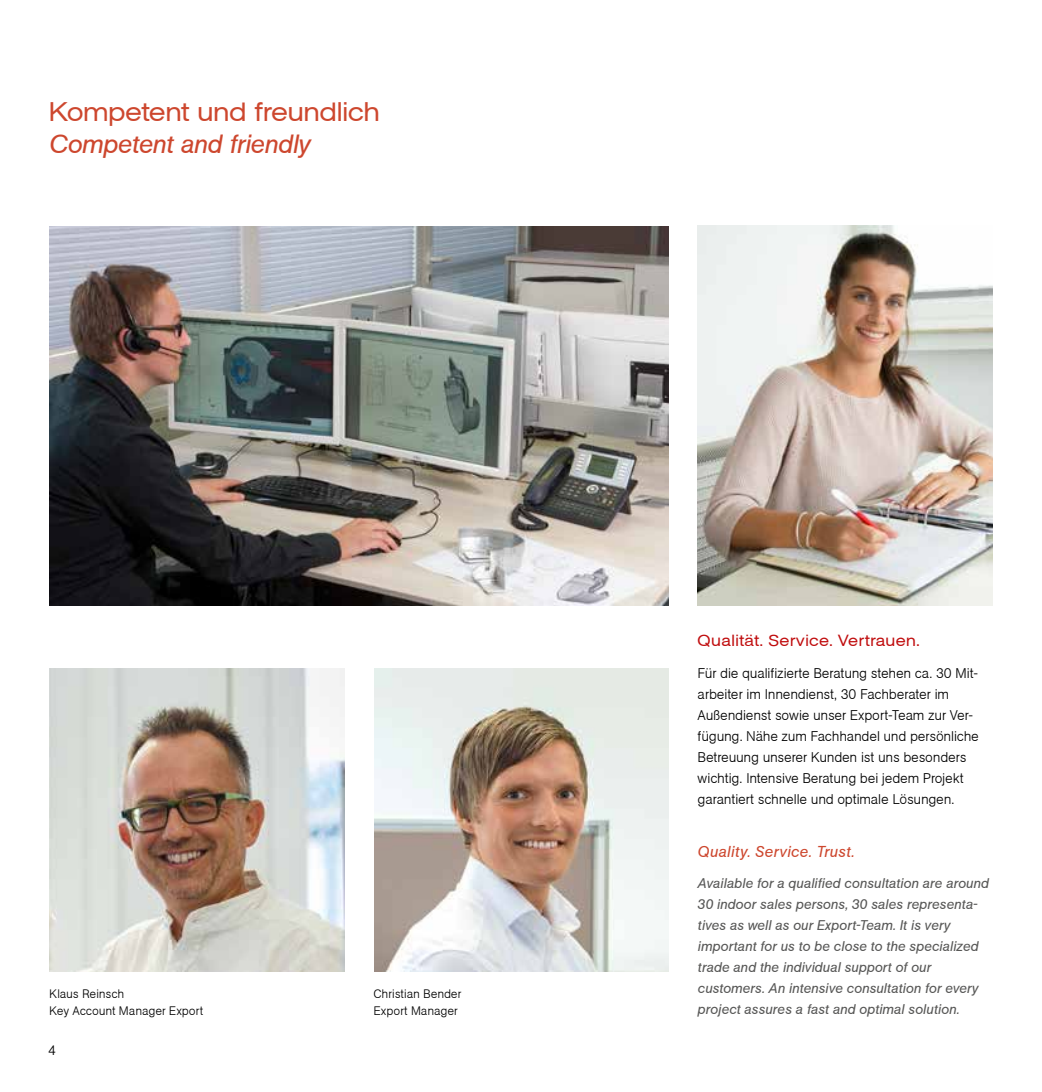
<style>
.page{position:relative;width:1042px;height:1092px;background:#fff}
.page>*{position:absolute;margin:0;border:0;box-sizing:border-box;transform-origin:0 0}
.t1{font:26.25px "Agba Extended Normal";color:#cd472e}
.t2{font:italic 26.25px "Agba";letter-spacing:-.005em;color:#cd472e}
.t3{font:15.75px "Agba Extended Normal";letter-spacing:.035em;color:#c00d0e}
.t4{font:italic 15.75px "Agba";letter-spacing:.03em;color:#cd472e}
.t5{font:700 14px/21px "Agba Small";letter-spacing:.01em;color:#000}
.t6{font:italic 14px/21px "Agba";letter-spacing:.015em;color:#575756}
.t7{font:700 12.25px/17.5px "Agba Small";letter-spacing:.02em;color:#000}
</style>
<div class="page">
<img style="left:374px;top:668px;width:294px;height:303px">
<img style="left:50px;top:668px;width:294px;height:303px">
<img style="left:50px;top:226px;width:618px;height:379px">
<img style="left:698px;top:226px;width:294px;height:379px">
<h1 class="t1" style="left:50px;top:97px;width:332px">Kompetent und freundlich</h1>
<h1 class="t2" style="left:50px;top:129px;width:263px">Competent and friendly</h1>
<p class="t7" style="left:50px;top:984px;width:155px">Klaus Reinsch<br>Key Account Manager Export</p>
<p class="t5" style="left:48px;top:1039px;width:9px">4</p>
<p class="t7" style="left:374px;top:984px;width:89px">Christian Bender<br>Export Manager</p>
<p class="t3" style="left:698px;top:632px;width:223px">Qualität. Service. Vertrauen.</p>
<p class="t5" style="left:698px;top:662px;width:282px">Für die qualifizierte Beratung stehen ca. 30 Mit&shy;arbeiter im Innendienst, 30 Fachberater im Außendienst sowie unser Export-Team zur Ver&shy;fügung. Nähe zum Fachhandel und persönliche Betreuung unserer Kunden ist uns besonders wichtig. Intensive Beratung bei jedem Projekt garantiert schnelle und optimale Lösungen.</p>
<p class="t4" style="left:698px;top:842px;width:158px">Quality. Service. Trust.</p>
<p class="t6" style="left:698px;top:872px;width:292px">Available for a qualified consultation are around 30 indoor sales persons, 30 sales representa&shy;tives as well as our Export-Team. It is very important for us to be close to the specialized trade and the individual support of our customers. An intensive consultation for every project assures a fast and optimal solution.</p>
</div>
